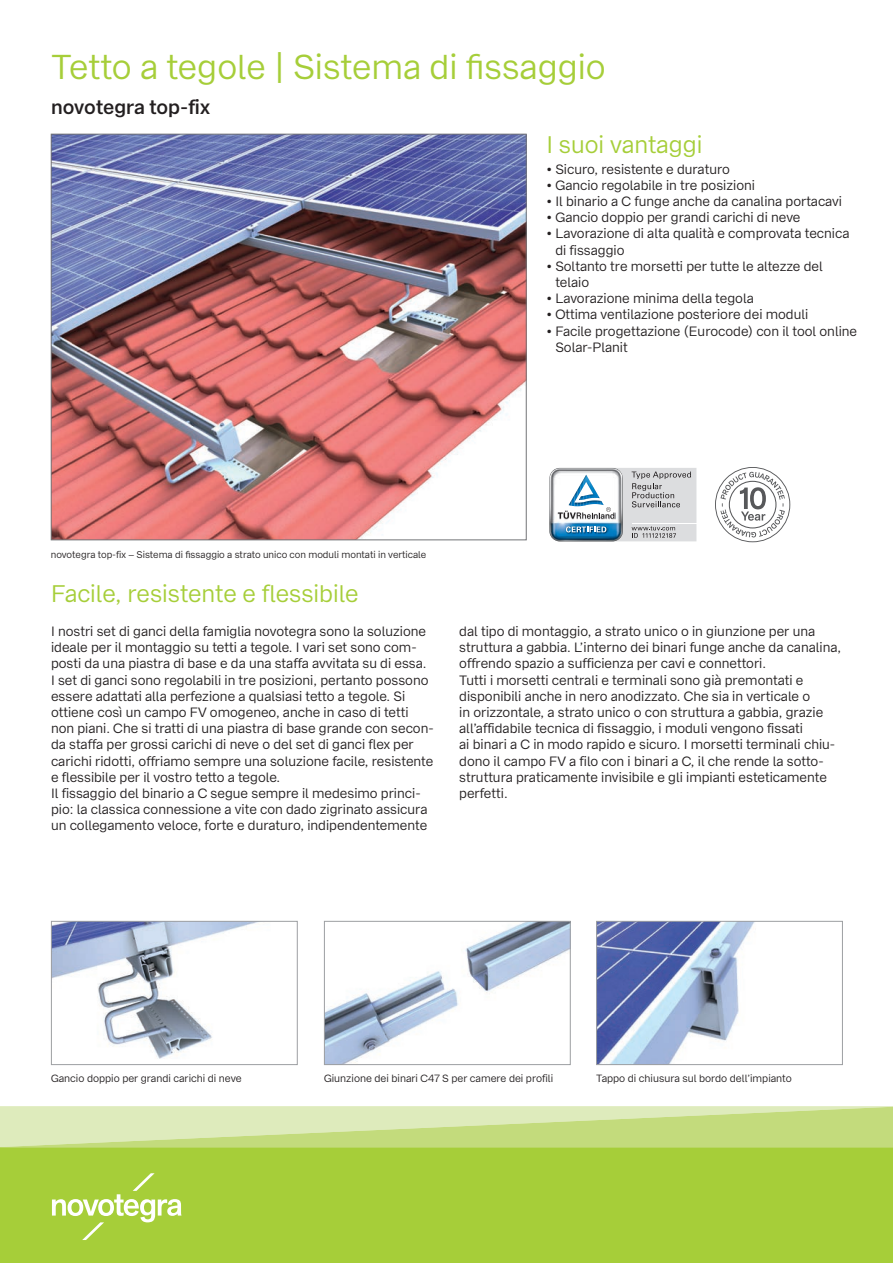
<style>
.page{position:relative;width:893px;height:1263px;background:#fff}
.page>*{position:absolute;margin:0;border:0;box-sizing:border-box;transform-origin:0 0}
.t1{font:34.5px "Bay Wa Sans";color:#a6ce39}
.t2{font:24px "Bay Wa Sans";color:#a6ce39}
.t3{font:600 19.5px "Bay Wa Sans";color:#231f20}
.t4{font:13.5px/16.2px "Bay Wa Sans";color:#231f20}
.t5{font:10.5px "Bay Wa Sans";color:#231f20}
.t6{font:9.75px "Bay Wa Sans";color:#231f20}
</style>
<div class="page">
<div style="left:0;top:1148px;width:893px;height:115px;background:#a6ce39"></div>
<svg style="left:52px;top:1173px;width:129px;height:67px"></svg>
<svg style="left:0;top:1106px;width:893px;height:41px;background:#d0e39d"></svg>
<img style="left:53px;top:136px;width:471px;height:402px">
<img style="left:53px;top:923px;width:202px;height:136px">
<div style="left:51px;top:921px;width:247px;height:144px;border:1px solid #9d9fa2"></div>
<img style="left:326px;top:923px;width:243px;height:140px">
<div style="left:324px;top:921px;width:247px;height:144px;border:1px solid #9d9fa2"></div>
<img style="left:598px;top:923px;width:156px;height:140px">
<div style="left:596px;top:921px;width:247px;height:144px;border:1px solid #9d9fa2"></div>
<svg style="left:549px;top:467px;width:148px;height:75px"></svg>
<svg style="left:715px;top:467px;width:75px;height:75px"></svg>
<h1 class="t1" style="left:51px;top:46px;width:556px">Tetto a tegole | Sistema di fissaggio</h1>
<h3 class="t3" style="left:51px;top:96px;width:161px">novotegra top-fix</h3>
<h2 class="t2" style="left:546px;top:130px;width:157px">I suoi vantaggi</h2>
<p class="t4" style="left:546px;top:161px;width:185px">• Sicuro, resistente e duraturo</p>
<p class="t4" style="left:546px;top:177px;width:210px">• Gancio regolabile in tre posizioni</p>
<p class="t4" style="left:546px;top:193px;width:297px">• Il binario a C funge anche da canalina portacavi</p>
<p class="t4" style="left:546px;top:209px;width:256px">• Gancio doppio per grandi carichi di neve</p>
<p class="t4" style="left:555px;top:226px;width:295px;text-indent:-9px">• Lavorazione di alta qualità e comprovata tecnica di fissaggio</p>
<p class="t4" style="left:555px;top:258px;width:269px;text-indent:-9px">• Soltanto tre morsetti per tutte le altezze del telaio</p>
<p class="t4" style="left:546px;top:290px;width:209px">• Lavorazione minima della tegola</p>
<p class="t4" style="left:546px;top:307px;width:263px">• Ottima ventilazione posteriore dei moduli</p>
<p class="t4" style="left:555px;top:323px;width:303px;text-indent:-9px">• Facile progettazione (Eurocode) con il tool online<br>Solar-Planit</p>
<p class="t6" style="left:51px;top:548px;width:377px">novotegra top-fix – Sistema di fissaggio a strato unico con moduli montati in verticale</p>
<h2 class="t2" style="left:51px;top:579px;width:309px">Facile, resistente e flessibile</h2>
<p class="t4" style="left:51px;top:623px;width:384px">I nostri set di ganci della famiglia novotegra sono la soluzione ideale per il montaggio su tetti a tegole. I vari set sono com&shy;posti da una piastra di base e da una staffa avvitata su di essa.<br>I set di ganci sono regolabili in tre posizioni, pertanto possono essere adattati alla perfezione a qualsiasi tetto a tegole. Si ottiene così un campo FV omogeneo, anche in caso di tetti non piani. Che si tratti di una piastra di base grande con secon&shy;da staffa per grossi carichi di neve o del set di ganci flex per carichi ridotti, offriamo sempre una soluzione facile, resistente e flessibile per il vostro tetto a tegole.<br>Il fissaggio del binario a C segue sempre il medesimo princi&shy;pio: la classica connessione a vite con dado zigrinato assicura un collegamento veloce, forte e duraturo, indipendentemente</p>
<p class="t4" style="left:459px;top:623px;width:383px">dal tipo di montaggio, a strato unico o in giunzione per una struttura a gabbia. L’interno dei binari funge anche da canalina, offrendo spazio a sufficienza per cavi e connettori.<br>Tutti i morsetti centrali e terminali sono già premontati e disponibili anche in nero anodizzato. Che sia in verticale o<br>in orizzontale, a strato unico o con struttura a gabbia, grazie all’affidabile tecnica di fissaggio, i moduli vengono fissati<br>ai binari a C in modo rapido e sicuro. I morsetti terminali chiu&shy;dono il campo FV a filo con i binari a C, il che rende la sotto&shy;struttura praticamente invisibile e gli impianti esteticamente perfetti.</p>
<p class="t5" style="left:51px;top:1072px;width:192px">Gancio doppio per grandi carichi di neve</p>
<p class="t5" style="left:324px;top:1072px;width:231px">Giunzione dei binari C47 S per camere dei profili</p>
<p class="t5" style="left:596px;top:1072px;width:197px">Tappo di chiusura sul bordo dell’impianto</p>
</div>
